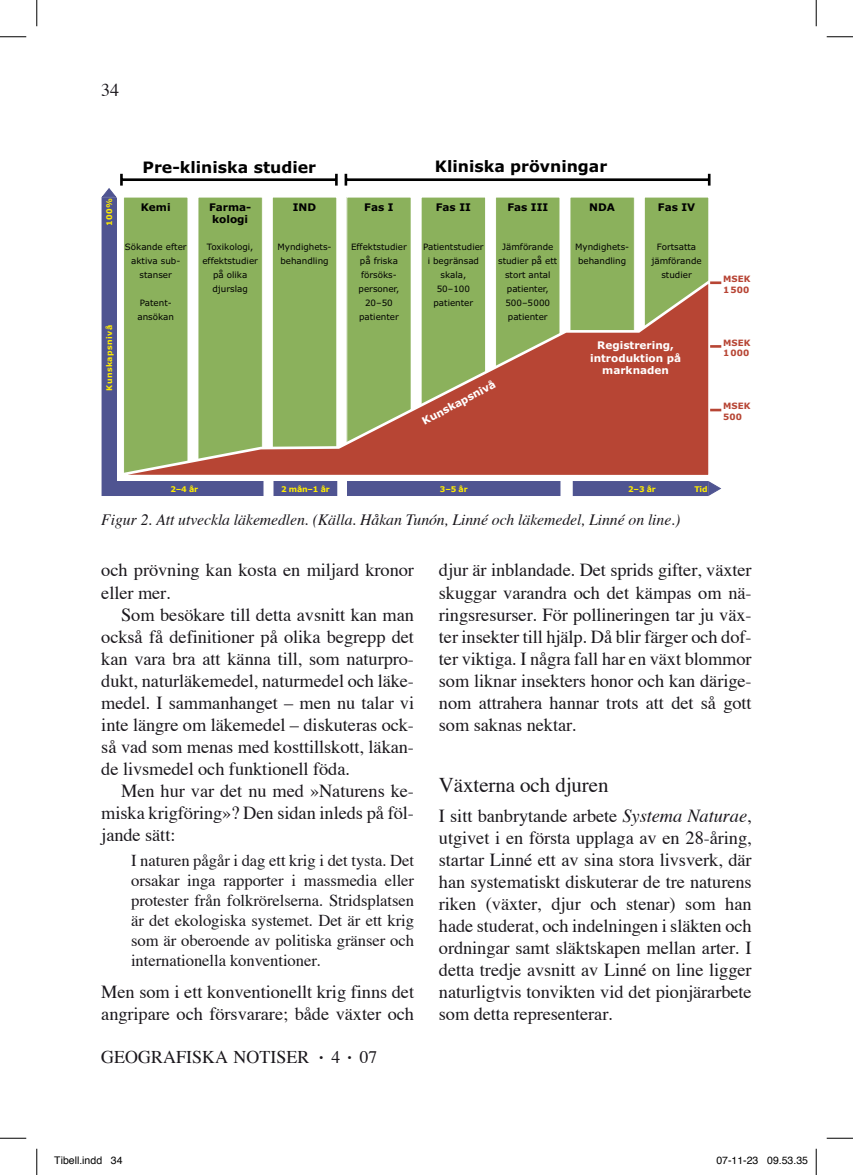
<style>
.page{position:relative;width:853px;height:1175px;background:#fff}
.page>*{position:absolute;margin:0;border:0;box-sizing:border-box;transform-origin:0 0}
.t1{font:21px "Times";letter-spacing:-.005em;color:#1a171c}
.t2{font:18.38px/22.1px "Times";letter-spacing:-.005em;color:#1a171c;text-align:justify}
.t3{font:17.85px "Times";color:#1a171c}
.t4{font:16.62px/19.9px "Times";letter-spacing:-.005em;color:#1a171c;text-align:justify}
.t5{font:italic 15.75px "Times";letter-spacing:-.005em;color:#1a171c}
.t6{font:700 15.75px "Verdana";color:#000}
.t7{font:700 10.5px/12.6px "Verdana";color:#fff;text-align:center}
.t8{font:700 10.5px/12.6px "Verdana";color:#000}
.t9{font:10.5px "Helvetica";color:#000}
.t10{font:8.75px/14px "Verdana";color:#000;text-align:center}
.t11{font:700 8.75px/10.5px "Verdana";color:#b74534}
.t12{font:700 8.75px/10.5px "Verdana";color:#b74333}
.t13{font:700 7.88px "Verdana";letter-spacing:.05em;color:#ffec00}
.s1{font-size:17.5px}
.s2{font-style:italic}
</style>
<div class="page">
<svg style="left:708px;top:481px;width:13px;height:15px"></svg>
<div style="left:123px;top:197px;width:65px;height:278px;background:#8bb15c"></div>
<div style="left:123px;top:197px;width:65px;height:278px;border:1px solid #fff"></div>
<div style="left:198px;top:197px;width:64px;height:278px;background:#8bb15c"></div>
<div style="left:197px;top:197px;width:66px;height:278px;border:1px solid #fff"></div>
<div style="left:272px;top:197px;width:65px;height:278px;background:#8bb15c"></div>
<div style="left:272px;top:197px;width:65px;height:278px;border:1px solid #fff"></div>
<div style="left:346px;top:197px;width:65px;height:278px;background:#8bb15c"></div>
<div style="left:346px;top:197px;width:65px;height:278px;border:1px solid #fff"></div>
<div style="left:421px;top:197px;width:64px;height:278px;background:#8bb15c"></div>
<div style="left:420px;top:197px;width:66px;height:278px;border:1px solid #fff"></div>
<div style="left:495px;top:197px;width:65px;height:278px;background:#8bb15c"></div>
<div style="left:495px;top:197px;width:65px;height:278px;border:1px solid #fff"></div>
<div style="left:570px;top:197px;width:64px;height:278px;background:#8bb15c"></div>
<div style="left:569px;top:197px;width:65px;height:278px;border:1px solid #fff"></div>
<div style="left:644px;top:197px;width:64px;height:278px;background:#8bb15c"></div>
<div style="left:643px;top:197px;width:66px;height:278px;border:1px solid #fff"></div>
<div style="left:105px;top:481px;width:158px;height:14px;background:#4f5491"></div>
<div style="left:105px;top:481px;width:158px;height:15px;border:1px solid #4f5491"></div>
<div style="left:274px;top:481px;width:63px;height:14px;background:#4f5491"></div>
<div style="left:273px;top:481px;width:64px;height:15px;border:1px solid #4f5491"></div>
<div style="left:347px;top:481px;width:213px;height:14px;background:#4f5491"></div>
<div style="left:347px;top:481px;width:213px;height:15px;border:1px solid #4f5491"></div>
<div style="left:573px;top:481px;width:134px;height:14px;background:#4f5491"></div>
<div style="left:572px;top:481px;width:136px;height:15px;border:1px solid #4f5491"></div>
<div style="left:102px;top:198px;width:14px;height:297px;background:#4f5491"></div>
<svg style="left:123px;top:276px;width:589px;height:199px"></svg>
<hr style="left:121px;top:178px;width:215px;height:3px;background:#000">
<svg style="left:101px;top:174px;width:22px;height:24px"></svg>
<svg style="left:335px;top:174px;width:2px;height:12px"></svg>
<hr style="left:346px;top:178px;width:363px;height:3px;background:#000">
<svg style="left:344px;top:174px;width:3px;height:12px"></svg>
<svg style="left:707px;top:174px;width:3px;height:12px"></svg>
<svg style="left:710px;top:281px;width:11px;height:3px"></svg>
<svg style="left:710px;top:345px;width:11px;height:3px"></svg>
<svg style="left:710px;top:409px;width:11px;height:2px"></svg>
<svg style="left:0;top:36px;width:26px;height:1px"></svg>
<svg style="left:826px;top:36px;width:26px;height:1px"></svg>
<svg style="left:0;top:1138px;width:26px;height:1px"></svg>
<svg style="left:826px;top:1138px;width:26px;height:1px"></svg>
<svg style="left:36px;top:0;width:1px;height:26px"></svg>
<svg style="left:36px;top:1149px;width:1px;height:26px"></svg>
<svg style="left:815px;top:0;width:1px;height:26px"></svg>
<svg style="left:815px;top:1149px;width:1px;height:26px"></svg>
<p class="t3" style="left:101px;top:79px;width:19px">34</p>
<p class="t13" style="left:104px;top:226px;width:29px;rotate:-90deg">100%</p>
<p class="t13" style="left:104px;top:391px;width:67px;rotate:-90deg">Kunskapsnivå</p>
<p class="t6" style="left:142px;top:157px;width:175px">Pre-kliniska studier</p>
<p class="t6" style="left:435px;top:156px;width:174px">Kliniska prövningar</p>
<p class="t8" style="left:141px;top:200px;width:31px">Kemi</p>
<p class="t10" style="left:125px;top:239px;width:63px">Sökande efter aktiva sub&shy;stanser</p>
<p class="t10" style="left:137px;top:295px;width:38px;text-align:left">Patent&shy;ansökan</p>
<p class="t8" style="left:209px;top:200px;width:44px">Farma&shy;kologi</p>
<p class="t10" style="left:202px;top:239px;width:57px">Toxikologi, effektstudier på olika djurslag</p>
<p class="t8" style="left:293px;top:200px;width:25px">IND</p>
<p class="t10" style="left:277px;top:239px;width:56px">Myndighets&shy;behandling</p>
<p class="t8" style="left:364px;top:200px;width:31px">Fas I</p>
<p class="t10" style="left:351px;top:239px;width:57px">Effektstudier på friska försöks&shy;personer,<br>20–50 patienter</p>
<p class="t8" style="left:435px;top:200px;width:37px">Fas II</p>
<p class="t10" style="left:423px;top:239px;width:62px">Patientstudier i begränsad skala,<br>50–100 patienter</p>
<p class="t8" style="left:507px;top:200px;width:42px">Fas III</p>
<p class="t10" style="left:498px;top:239px;width:61px">Jämförande studier på ett stort antal patienter,<br>500–5 000 patienter</p>
<p class="t8" style="left:589px;top:200px;width:27px">NDA</p>
<p class="t10" style="left:575px;top:239px;width:56px">Myndighets&shy;behandling</p>
<p class="t8" style="left:657px;top:200px;width:39px">Fas IV</p>
<p class="t10" style="left:651px;top:239px;width:52px">Fortsatta jämförande studier</p>
<p class="t7" style="left:419px;top:416px;width:83px;rotate:-28deg">Kunskapsnivå</p>
<p class="t7" style="left:590px;top:339px;width:93px">Registrering, introduktion på marknaden</p>
<p class="t12" style="left:723px;top:273px;width:29px">MSEK<br>1 500</p>
<p class="t11" style="left:723px;top:337px;width:29px">MSEK<br>1 000</p>
<p class="t11" style="left:723px;top:401px;width:29px">MSEK<br>500</p>
<p class="t13" style="left:170px;top:484px;width:29px">2–4 år</p>
<p class="t13" style="left:281px;top:484px;width:50px">2 mån–1 år</p>
<p class="t13" style="left:440px;top:484px;width:29px">3–5 år</p>
<p class="t13" style="left:628px;top:484px;width:29px">2–3 år</p>
<p class="t13" style="left:694px;top:484px;width:15px">Tid</p>
<p class="t5" style="left:101px;top:510px;width:580px">Figur 2. Att utveckla läkemedlen. (Källa. Håkan Tunón, Linné och läkemedel, Linné on line.)</p>
<p class="t2" style="left:101px;top:560px;width:314px">och prövning kan kosta en miljard kronor eller mer.</p>
<p class="t2" style="left:101px;top:604px;width:314px;text-indent:20px">Som besökare till detta avsnitt kan man också få definitioner på olika begrepp det kan vara bra att känna till, som naturpro&shy;dukt, naturläkemedel, naturmedel och läke&shy;medel. I sammanhanget – men nu talar vi inte längre om läkemedel – diskuteras ock&shy;så vad som menas med kosttillskott, läkan&shy;de livsmedel och funktionell föda.</p>
<p class="t2" style="left:101px;top:781px;width:314px;text-indent:20px">Men hur var det nu med »Naturens ke&shy;miska krigföring»? Den sidan inleds på föl&shy;jande sätt:</p>
<p class="t4" style="left:131px;top:851px;width:284px">I naturen pågår i dag ett krig i det tysta. Det orsakar inga rapporter i massmedia eller protester från folkrörelserna. Stridsplatsen är det ekologiska systemet. Det är ett krig som är oberoende av politiska gränser och internationella konventioner.</p>
<p class="t2" style="left:101px;top:981px;width:314px">Men som i ett konventionellt krig finns det angripare och försvarare; både växter och</p>
<p class="t3" style="left:101px;top:1046px;width:277px">GEOGRAFISKA NOTISER <sup>.</sup> <span class="s1">4</span> <sup>.</sup> <span class="s1">07</span></p>
<p class="t2" style="left:439px;top:560px;width:314px">djur är inblandade. Det sprids gifter, växter skuggar varandra och det kämpas om nä&shy;ringsresurser. För pollineringen tar ju väx&shy;ter insekter till hjälp. Då blir färger och dof&shy;ter viktiga. I några fall har en växt blommor som liknar insekters honor och kan därige&shy;nom attrahera hannar trots att det så gott som saknas nektar.</p>
<p class="t1" style="left:439px;top:772px;width:171px">Växterna och djuren</p>
<p class="t2" style="left:439px;top:805px;width:314px">I sitt banbrytande arbete <span class="s2">Systema Naturae</span>, utgivet i en första upplaga av en 28-åring, startar Linné ett av sina stora livsverk, där han systematiskt diskuterar de tre naturens riken (växter, djur och stenar) som han hade studerat, och indelningen i släkten och ordningar samt släktskapen mellan arter. I detta tredje avsnitt av Linné on line ligger naturligtvis tonvikten vid det pionjärarbete som detta representerar.</p>
<p class="t9" style="left:54px;top:1153px;width:70px">Tibell.indd 34</p>
<p class="t9" style="left:716px;top:1153px;width:93px">07-11-23 09.53.35</p>
</div>
